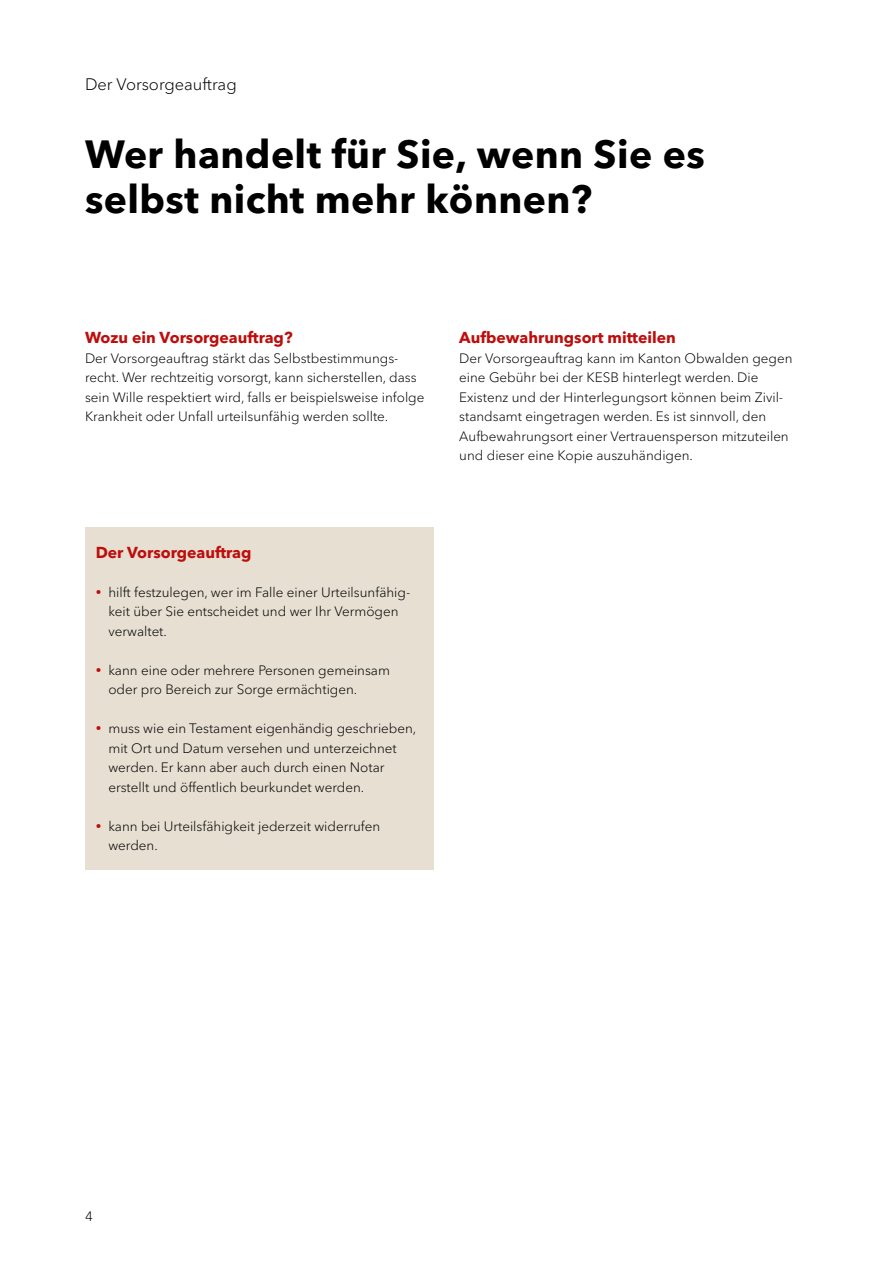
<style>
.page{position:relative;width:893px;height:1263px;background:#fff}
.page>*{position:absolute;margin:0;border:0;box-sizing:border-box;transform-origin:0 0}
.t1{font:700 39px/45px "Avenir Next LT Pro";letter-spacing:.01em;color:#000}
.t2{font:300 16.5px "Avenir Next LT Pro";color:#000}
.t3{font:700 15.75px "Avenir Next LT Pro";color:#bd0e0d}
.t4{font:300 13.5px/19.5px "Avenir Next LT Pro";color:#000}
.s1{font-size:11.25px;color:#bd0e0d}
</style>
<div class="page">
<div style="left:85px;top:527px;width:349px;height:342px;background:#e6dfd2"></div>
<p class="t2" style="left:85px;top:74px;width:153px">Der Vorsorgeauftrag</p>
<h1 class="t1" style="left:85px;top:131px;width:621px">Wer handelt für Sie, wenn Sie es selbst nicht mehr können?</h1>
<p class="t3" style="left:85px;top:328px;width:209px">Wozu ein Vorsorgeauftrag?</p>
<p class="t4" style="left:85px;top:348px;width:341px">Der Vorsorgeauftrag stärkt das Selbstbestimmungs&shy;recht. Wer rechtzeitig vorsorgt, kann sicherstellen, dass sein Wille respektiert wird, falls er beispielsweise infolge Krankheit oder Unfall urteilsunfähig werden sollte.</p>
<p class="t3" style="left:96px;top:543px;width:157px">Der Vorsorgeauftrag</p>
<p class="t4" style="left:108px;top:582px;width:303px;text-indent:-13px"><span class="s1">•</span> hilft festzulegen, wer im Falle einer Urteilsunfähig&shy;keit über Sie entscheidet und wer Ihr -Vermögen verwaltet.</p>
<p class="t4" style="left:108px;top:660px;width:283px;text-indent:-13px"><span class="s1">•</span> kann eine oder mehrere Personen gemeinsam oder pro Bereich zur Sorge ermächtigen.</p>
<p class="t4" style="left:108px;top:719px;width:309px;text-indent:-13px"><span class="s1">•</span> muss wie ein Testament eigenhändig geschrieben, mit Ort und Datum versehen und unterzeichnet werden. Er kann aber auch durch einen Notar erstellt und öffentlich beurkundet werden.</p>
<p class="t4" style="left:108px;top:816px;width:273px;text-indent:-13px"><span class="s1">•</span> kann bei Urteilsfähigkeit jederzeit widerrufen werden.</p>
<p class="t3" style="left:459px;top:328px;width:218px">Aufbewahrungsort mitteilen</p>
<p class="t4" style="left:459px;top:348px;width:335px">Der Vorsorgeauftrag kann im Kanton Obwalden gegen eine Gebühr bei der KESB hinterlegt werden. Die Existenz und der Hinterlegungsort können beim Zivil&shy;standsamt eingetragen werden. Es ist sinnvoll, den Aufbewahrungsort einer Vertrauensperson mitzuteilen und dieser eine Kopie auszuhändigen.</p>
<p class="t4" style="left:85px;top:1206px;width:9px">4</p>
</div>
